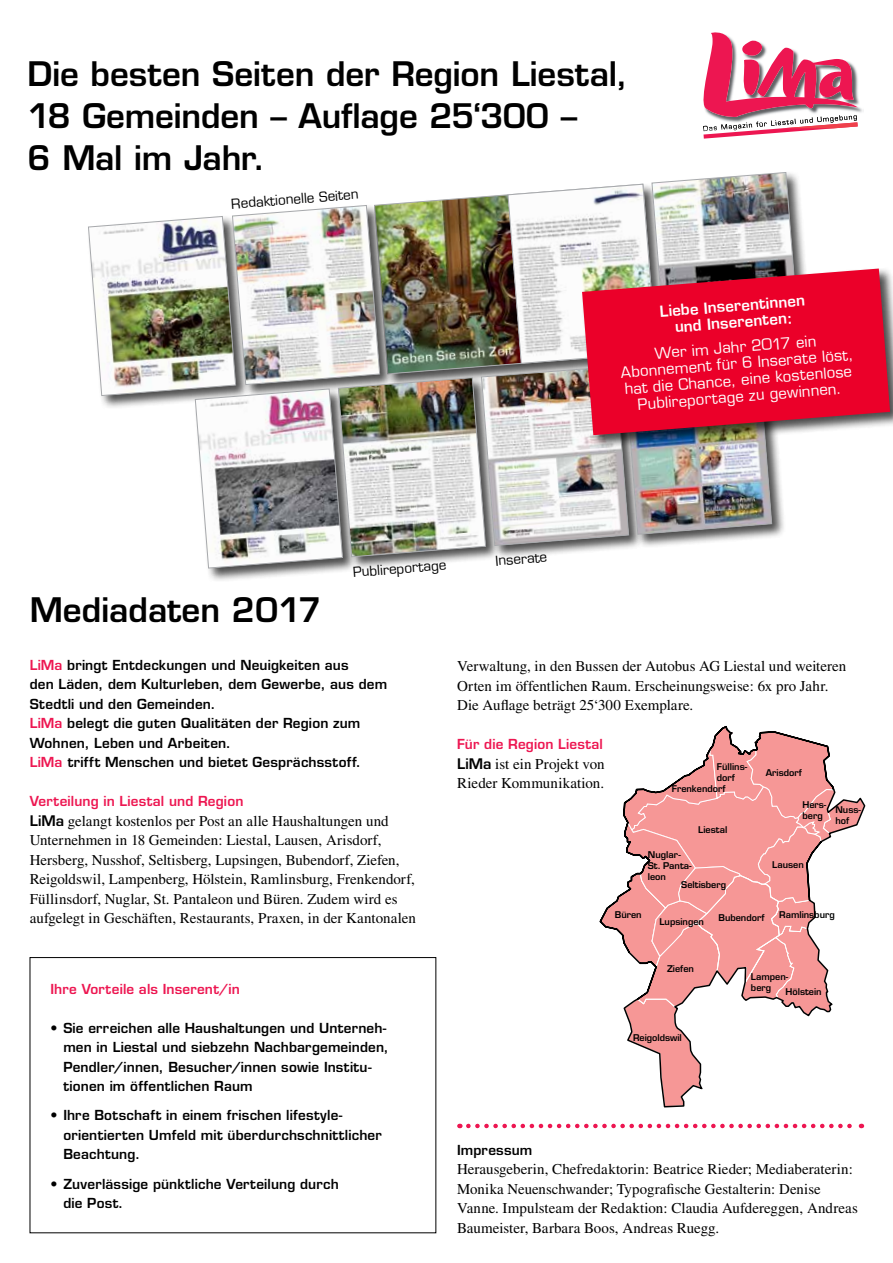
<style>
.page{position:relative;width:893px;height:1263px;background:#fff}
.page>*{position:absolute;margin:0;border:0;box-sizing:border-box;transform-origin:0 0}
.t1{font:600 33px/42px "Eurostile";letter-spacing:-.005em;color:#000}
.t2{font:15px/19.5px "Times";color:#000}
.t3{font:15px/16.5px "Eurostile";color:#fff;text-align:center}
.t4{font:600 15px/16.5px "Eurostile";color:#fff;text-align:center}
.t5{font:600 13.5px/19.5px "Eurostile";letter-spacing:.01em;color:#000}
.t6{font:600 13.5px "Eurostile";letter-spacing:.01em;color:#ed1651}
.t7{font:13.5px "Eurostile";color:#000}
.t8{font:600 9.15px/10.9px "Eurostile";color:#000}
.s1{color:#ed1651}
.s2{font-family:"Eurostile";font-weight:600;font-size:14.25px}
</style>
<div class="page">
<div style="left:30px;top:957px;width:406px;height:276px;border:1px solid #000"></div>
<svg style="left:468px;top:1124px;width:394px;height:4px"></svg>
<div style="left:650px;top:171px;width:163px;height:195px;background:#000;opacity:.7"></div>
<div style="left:194px;top:387px;width:163px;height:195px;background:#000;opacity:.7"></div>
<svg style="left:703px;top:32px;width:158px;height:107px"></svg>
<svg style="left:599px;top:726px;width:267px;height:382px"></svg>
<img style="left:88px;top:172px;width:712px;height:397px">
<div style="left:581px;top:267px;width:312px;height:182px;background:#000;opacity:.7"></div>
<svg style="left:582px;top:269px;width:308px;height:166px;background:#dc1738"></svg>
<h1 class="t1" style="left:28px;top:53px;width:602px">Die besten Seiten der Region Liestal,<br>18 Gemeinden – Auflage 25‘300 –<br>6 Mal im Jahr.</h1>
<p class="t7" style="left:231px;top:195px;width:129px;rotate:-4deg">Redaktionelle Seiten</p>
<p class="t4" style="left:659px;top:304px;width:147px;rotate:-5deg">Liebe Inserentinnen und Inserenten:</p>
<p class="t3" style="left:619px;top:349px;width:234px;rotate:-5deg">Wer im Jahr 2017 ein<br>Abonnement für 6 Inserate löst, hat die Chance, eine kostenlose<br>Publireportage zu gewinnen.</p>
<h1 class="t1" style="left:30px;top:588px;width:293px">Mediadaten 2017</h1>
<p class="t7" style="left:352px;top:563px;width:95px;rotate:-4deg">Publireportage</p>
<p class="t7" style="left:495px;top:552px;width:54px;rotate:-4deg">Inserate</p>
<p class="t5" style="left:30px;top:655px;width:359px"><span class="s1">LiMa</span> bringt Entdeckungen und Neuigkeiten aus<br>den Läden, dem Kulturleben, dem Gewerbe, aus dem Stedtli und den Gemeinden.<br><span class="s1">LiMa</span> belegt die guten Qualitäten der Region zum Wohnen, Leben und Arbeiten.<br><span class="s1">LiMa</span> trifft Menschen und bietet Gesprächsstoff.</p>
<p class="t6" style="left:30px;top:793px;width:215px">Verteilung in Liestal und Region</p>
<p class="t2" style="left:30px;top:811px;width:388px"><span class="s2">LiMa</span> gelangt kostenlos per Post an alle Haushaltungen und Unternehmen in 18 Gemeinden: Liestal, Lausen, Arisdorf, Hersberg, Nusshof, Seltisberg, Lupsingen, Bubendorf, Ziefen, Reigoldswil, Lampenberg, Hölstein, Ramlinsburg, Frenkendorf, Füllinsdorf, Nuglar, St. Pantaleon und Büren. Zudem wird es aufgelegt in Geschäften, Restaurants, Praxen, in der Kantonalen</p>
<p class="t2" style="left:457px;top:657px;width:391px">Verwaltung, in den Bussen der Autobus AG Liestal und weiteren<br>Orten im öffentlichen Raum. Erscheinungsweise: 6x pro Jahr.<br>Die Auflage beträgt 25‘300 Exemplare.</p>
<p class="t6" style="left:457px;top:736px;width:147px">Für die Region Liestal</p>
<p class="t2" style="left:457px;top:754px;width:149px"><span class="s2">LiMa</span> ist ein Projekt von<br>Rieder Kommunikation.</p>
<p class="t8" style="left:717px;top:761px;width:32px">Füllins&shy;dorf</p>
<p class="t8" style="left:766px;top:768px;width:38px">Arisdorf</p>
<p class="t8" style="left:672px;top:783px;width:55px">Frenkendorf</p>
<p class="t8" style="left:698px;top:824px;width:30px">Liestal</p>
<p class="t8" style="left:648px;top:849px;width:45px">Nuglar-<br>St. Panta&shy;leon</p>
<p class="t8" style="left:681px;top:879px;width:46px">Seltisberg</p>
<p class="t8" style="left:802px;top:799px;width:25px">Hers&shy;berg</p>
<p class="t8" style="left:835px;top:805px;width:27px">Nuss&shy;hof</p>
<p class="t8" style="left:772px;top:859px;width:33px">Lausen</p>
<p class="t8" style="left:615px;top:909px;width:28px">Büren</p>
<p class="t8" style="left:718px;top:912px;width:48px">Bubendorf</p>
<p class="t8" style="left:659px;top:916px;width:46px">Lupsingen</p>
<p class="t8" style="left:779px;top:909px;width:57px">Ramlinsburg</p>
<p class="t6" style="left:51px;top:980px;width:191px">Ihre Vorteile als Inserent/in</p>
<p class="t5" style="left:63px;top:1018px;width:327px;text-indent:-13px">• Sie erreichen alle Haushaltungen und Unterneh&shy;men in Liestal und siebzehn Nachbargemeinden, Pendler/innen, Besucher/innen sowie Institu&shy;tionen im öffentlichen Raum</p>
<p class="t5" style="left:63px;top:1106px;width:320px;text-indent:-13px">• Ihre Botschaft in einem frischen lifestyle&shy;orientierten Umfeld mit überdurchschnittlicher<br>Beachtung.</p>
<p class="t5" style="left:63px;top:1174px;width:277px;text-indent:-13px">• Zuverlässige pünktliche Verteilung durch die Post.</p>
<p class="t8" style="left:667px;top:963px;width:28px">Ziefen</p>
<p class="t8" style="left:633px;top:1032px;width:50px">Reigoldswil</p>
<p class="t8" style="left:751px;top:971px;width:39px">Lampen&shy;berg</p>
<p class="t8" style="left:785px;top:986px;width:38px">Hölstein</p>
<p class="t5" style="left:457px;top:1140px;width:77px">Impressum</p>
<p class="t2" style="left:457px;top:1159px;width:402px">Herausgeberin, Chefredaktorin: Beatrice Rieder; Mediaberaterin:<br>Monika Neuenschwander; Typografische Gestalterin: Denise Vanne. Impulsteam der Redaktion: Claudia Aufdereggen, Andreas Baumeister, Barbara Boos, Andreas Ruegg.</p>
</div>
